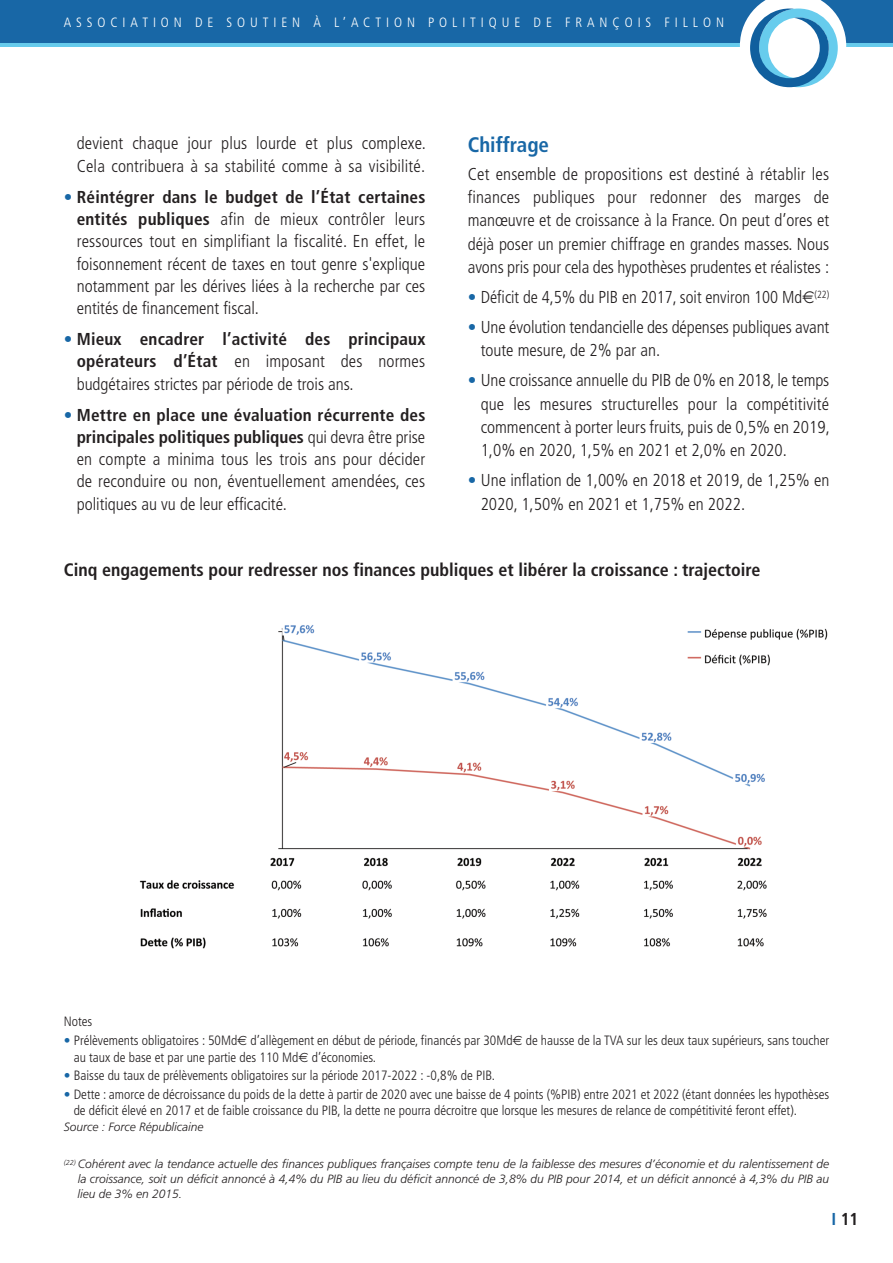
<style>
.page{position:relative;width:893px;height:1263px;background:#fff}
.page>*{position:absolute;margin:0;border:0;box-sizing:border-box;transform-origin:0 0}
.t1{font:700 condensed 21px "Frutiger";color:#1867a6}
.t2{font:700 condensed 18px "Frutiger";color:#231f20}
.t3{font:300 condensed 17.25px/22.4px "Frutiger";color:#231f20;text-align:justify}
.t4{font:700 condensed 17.25px "Frutiger";color:#231f20}
.t5{font:300 condensed 13.5px/16.5px "Frutiger";color:#231f20}
.t6{font:300 condensed 13.5px "Frutiger";letter-spacing:.365em;color:#fff}
.t7{font:italic 300 12px/15px "Frutiger";color:#231f20;text-align:justify}
.s1{color:#1867a6}
.s2{font-weight:700}
</style>
<div class="page">
<div style="left:0;top:0;width:893px;height:47px;background:#66cbec"></div>
<div style="left:0;top:0;width:893px;height:43px;background:#1867a6"></div>
<svg style="left:740px;top:0;width:106px;height:88px"></svg>
<img style="left:139px;top:625px;width:688px;height:324px">
<p class="t6" style="left:64px;top:17px;width:662px">ASSOCIATION DE SOUTIEN À L’ACTION POLITIQUE DE FRANÇOIS FILLON</p>
<p class="t3" style="left:77px;top:133px;width:351px;line-height:23px">devient chaque jour plus lourde et plus complexe.<br>Cela contribuera à sa stabilité comme à sa visibilité.</p>
<p class="t3" style="left:77px;top:187px;width:350px;text-indent:-13px"><span class="s1">•</span> <span class="s2">Réintégrer dans le budget de l’État certaines entités publiques</span> afin de mieux contrôler leurs ressources tout en simplifiant la fiscalité. En effet, le foisonnement récent de taxes en tout genre s'explique notamment par les dérives liées à la recherche par ces entités de financement fiscal.</p>
<p class="t3" style="left:77px;top:329px;width:350px;text-indent:-13px"><span class="s1">•</span> <span class="s2">Mieux encadrer l’activité des principaux opérateurs d’État</span> en imposant des normes budgétaires strictes par période de trois ans.</p>
<p class="t3" style="left:77px;top:405px;width:350px;text-indent:-13px"><span class="s1">•</span> <span class="s2">Mettre en place une évaluation récurrente des principales politiques publiques</span> qui devra être prise en compte a minima tous les trois ans pour décider de reconduire ou non, éventuellement amendées, ces politiques au vu de leur efficacité.</p>
<p class="t1" style="left:468px;top:136px;width:83px">Chiffrage</p>
<p class="t3" style="left:468px;top:163px;width:363px;line-height:23.4px">Cet ensemble de propositions est destiné à rétablir les finances publiques pour redonner des marges de manœuvre et de croissance à la France. On peut d’ores et déjà poser un premier chiffrage en grandes masses. Nous avons pris pour cela des hypothèses prudentes et réalistes :</p>
<p class="t3" style="left:468px;top:287px;width:363px"><span class="s1">•</span> Déficit de 4,5% du PIB en 2017, soit environ 100 Md <sup>(22)</sup></p>
<p class="t3" style="left:481px;top:317px;width:350px;line-height:23.4px;text-indent:-13px"><span class="s1">•</span> Une évolution tendancielle des dépenses publiques avant toute mesure, de 2% par an.</p>
<p class="t3" style="left:481px;top:370px;width:351px;line-height:23.4px;text-indent:-13px"><span class="s1">•</span> Une croissance annuelle du PIB de 0% en 2018, le temps que les mesures structurelles pour la compétitivité commencent à porter leurs fruits, puis de 0,5% en 2019, 1,0% en 2020, 1,5% en 2021 et 2,0% en 2020.</p>
<p class="t3" style="left:481px;top:470px;width:350px;line-height:23.4px;text-indent:-13px"><span class="s1">•</span> Une inflation de 1,00% en 2018 et 2019, de 1,25% en<br>2020, 1,50% en 2021 et 1,75% en 2022.</p>
<p class="t2" style="left:64px;top:563px;width:698px">Cinq engagements pour redresser nos finances publiques et libérer la croissance : trajectoire</p>
<p class="t5" style="left:64px;top:1014px;width:30px">Notes</p>
<p class="t5" style="left:74px;top:1033px;width:757px;text-indent:-10px"><span class="s1">•</span> Prélèvements obligatoires : 50Md d’allègement en début de période, financés par 30Md de hausse de la TVA sur les deux taux supérieurs, sans toucher au taux de base et par une partie des 110 Md d’économies.</p>
<p class="t5" style="left:64px;top:1068px;width:433px"><span class="s1">•</span> Baisse du taux de prélèvements obligatoires sur la période 2017-2022 : -0,8% de PIB.</p>
<p class="t5" style="left:74px;top:1087px;width:757px;text-indent:-10px"><span class="s1">•</span> Dette : amorce de décroissance du poids de la dette à partir de 2020 avec une baisse de 4 points (%PIB) entre 2021 et 2022 (étant données les hypothèses de déficit élevé en 2017 et de faible croissance du PIB, la dette ne pourra décroitre que lorsque les mesures de relance de compétitivité feront effet).</p>
<p class="t7" style="left:64px;top:1121px;width:141px">Source : Force Républicaine</p>
<p class="t7" style="left:78px;top:1158px;width:753px;text-indent:-14px"><sup>(22)</sup> Cohérent avec la tendance actuelle des finances publiques françaises compte tenu de la faiblesse des mesures d’économie et du ralentissement de la croissance, soit un déficit annoncé à 4,4% du PIB au lieu du déficit annoncé de 3,8% du PIB pour 2014, et un déficit annoncé à 4,3% du PIB au lieu de 3% en 2015.</p>
<p class="t4" style="left:831px;top:1212px;width:29px"><span class="s1">I</span> 11</p>
</div>
